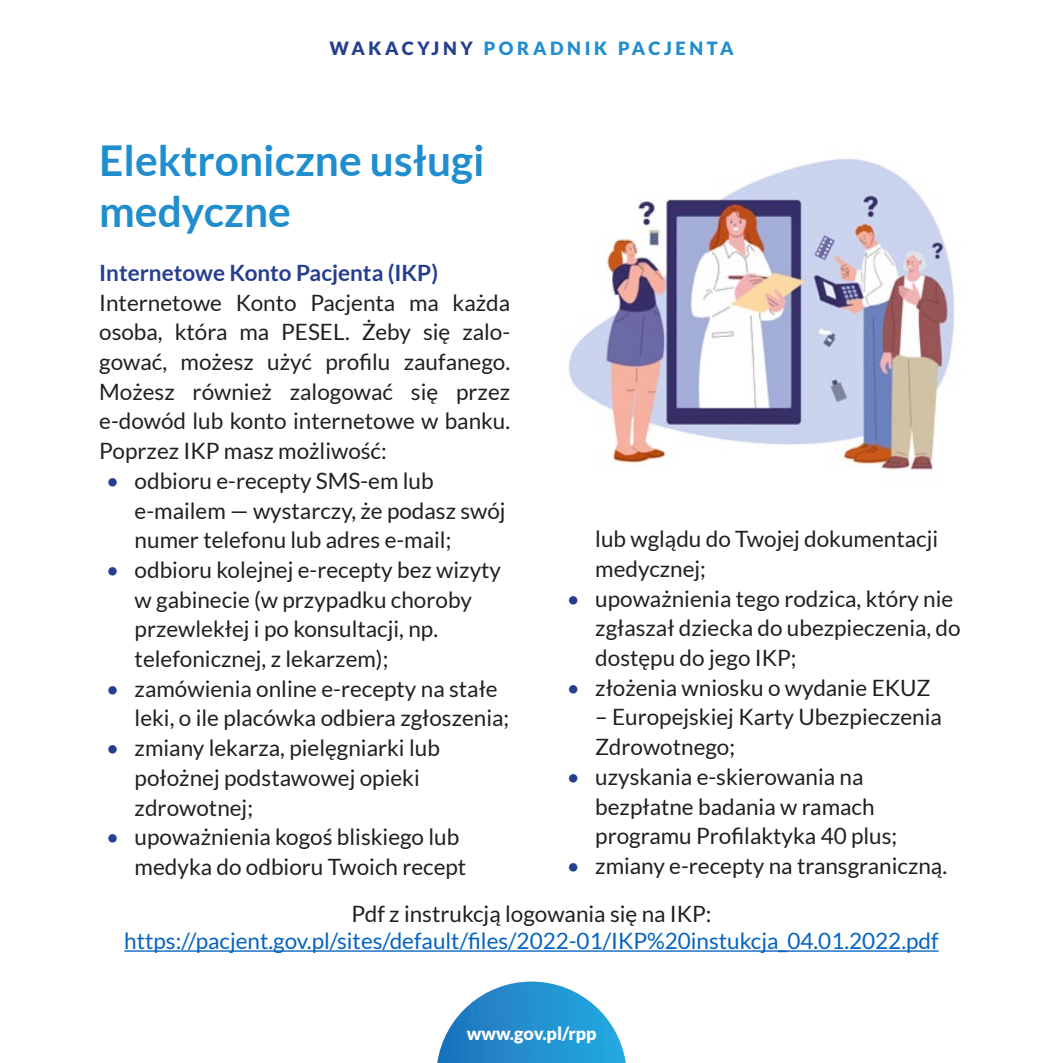
<style>
.page{position:relative;width:1063px;height:1063px;background:#fff}
.page>*{position:absolute;margin:0;border:0;box-sizing:border-box;transform-origin:0 0}
.t1{font:700 42.5px/51px "Lato";color:#208ece}
.t2{font:22.5px/29.8px "Lato";color:#231f20}
.t3{font:22.5px "Lato";color:#0563c1}
.t4{font:700 22.5px "Lato";color:#253f8e}
.t5{font:900 18.25px "Lato";letter-spacing:.2em;color:#208ece}
.t6{font:900 18px "Lato";color:#fff}
.s1{color:#253f8e}
</style>
<div class="page">
<svg style="left:437px;top:982px;width:189px;height:81px"></svg>
<hr style="left:124px;top:950px;width:815px;height:2px;background:#0563c1">
<img style="left:568px;top:159px;width:387px;height:311px">
<p class="t5" style="left:329px;top:37px;width:406px"><span class="s1">WAKACYJNY</span> PORADNIK PACJENTA</p>
<h1 class="t1" style="left:99px;top:134px;width:387px">Elektroniczne usługi medyczne</h1>
<p class="t4" style="left:99px;top:260px;width:340px">Internetowe Konto Pacjenta (IKP)</p>
<p class="t2" style="left:99px;top:287px;width:413px;text-align:justify">Internetowe Konto Pacjenta ma każda osoba, która ma PESEL. Żeby się zalo&shy;gować, możesz użyć profilu zaufanego.<br>Możesz również zalogować się przez e-dowód lub konto internetowe w banku.<br>Poprzez IKP masz możliwość:</p>
<p class="t2" style="left:135px;top:466px;width:373px;text-indent:-28px"><span class="s1">•</span> odbioru e-recepty SMS-em lub e-mailem — wystarczy, że podasz swój numer telefonu lub adres e-mail;</p>
<p class="t2" style="left:135px;top:555px;width:368px;text-indent:-28px"><span class="s1">•</span> odbioru kolejnej e-recepty bez wizyty w gabinecie (w przypadku choroby przewlekłej i po konsultacji, np. telefonicznej, z lekarzem);</p>
<p class="t2" style="left:135px;top:674px;width:376px;text-indent:-28px"><span class="s1">•</span> zamówienia online e-recepty na stałe leki, o ile placówka odbiera zgłoszenia;</p>
<p class="t2" style="left:135px;top:733px;width:307px;text-indent:-28px"><span class="s1">•</span> zmiany lekarza, pielęgniarki lub położnej podstawowej opieki zdrowotnej;</p>
<p class="t2" style="left:135px;top:822px;width:333px;text-indent:-28px"><span class="s1">•</span> upoważnienia kogoś bliskiego lub medyka do odbioru Twoich recept</p>
<p class="t2" style="left:595px;top:524px;width:344px">lub wglądu do Twojej dokumentacji medycznej;</p>
<p class="t2" style="left:595px;top:583px;width:367px;text-indent:-28px"><span class="s1">•</span> upoważnienia tego rodzica, który nie zgłaszał dziecka do ubezpieczenia, do dostępu do jego IKP;</p>
<p class="t2" style="left:567px;top:673px;width:365px"><span class="s1">•</span> złożenia wniosku o wydanie EKUZ</p>
<p class="t2" style="left:595px;top:702px;width:348px">– Europejskiej Karty Ubezpieczenia<br>Zdrowotnego;</p>
<p class="t2" style="left:595px;top:762px;width:303px;text-indent:-28px"><span class="s1">•</span> uzyskania e-skierowania na bezpłatne badania w ramach programu Profilaktyka 40 plus;</p>
<p class="t2" style="left:351px;top:841px;width:597px;line-height:48.5px;text-indent:216px"><span class="s1">•</span> zmiany e-recepty na transgraniczną.<br>Pdf z instrukcją logowania się na IKP:</p>
<p class="t3" style="left:124px;top:929px;width:816px">https://pacjent.gov.pl/sites/default/files/2022-01/IKP%20instukcja_04.01.2022.pdf</p>
<p class="t6" style="left:467px;top:1022px;width:131px">WWW.GOV.PL/RPP</p>
</div>
